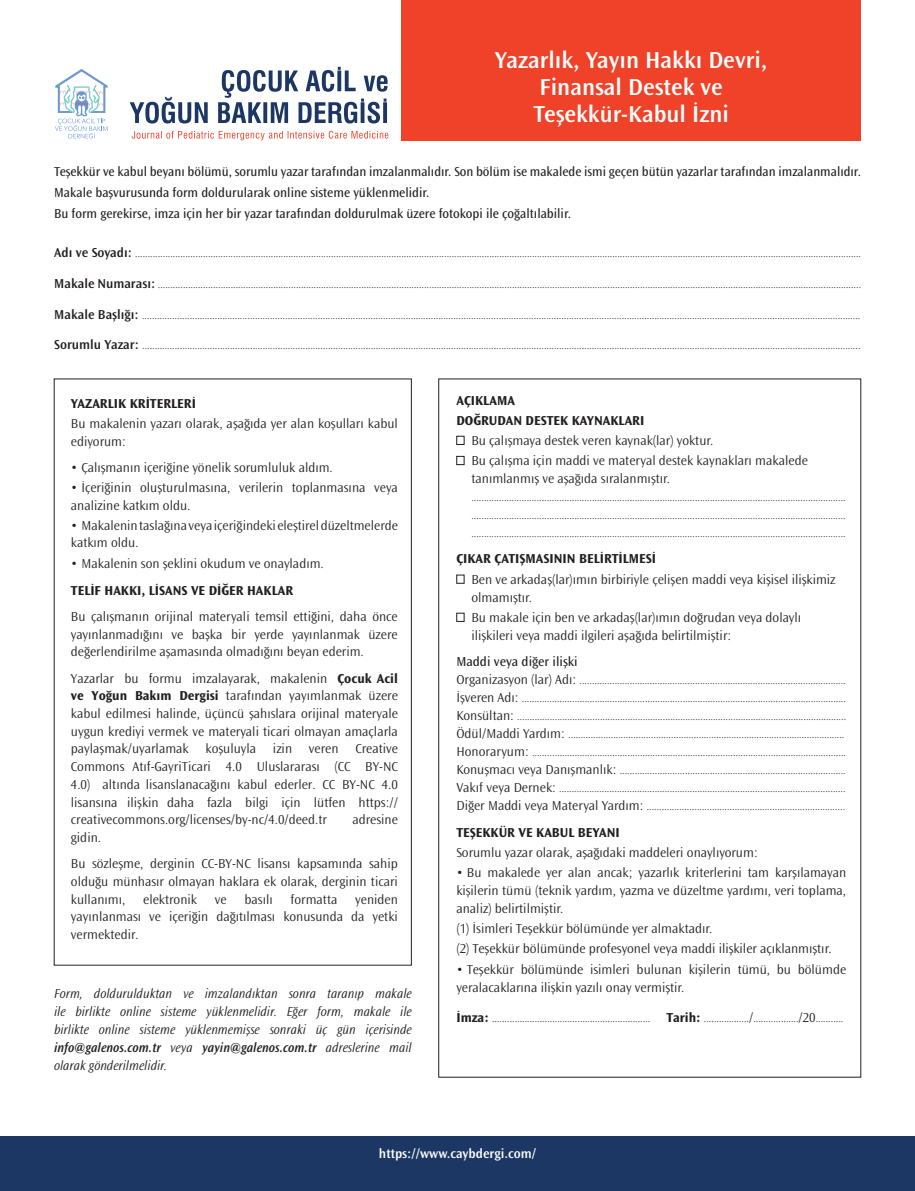
<style>
.page{position:relative;width:915px;height:1191px;background:#fff}
.page>*{position:absolute;margin:0;border:0;box-sizing:border-box;transform-origin:0 0}
.t1{font:600 24px/27px "Ocean Sans Std";color:#fff;text-align:center}
.t2{font:300 13.5px/17.7px "Ocean Sans Std";color:#231f20}
.t3{font:italic 300 13.5px/18px "Ocean Sans Std";color:#231f20;text-align:justify;scale:.95 1}
.t4{font:13.5px "Ocean Sans Std";color:#231f20}
.t5{font:13.5px "Ocean Sans Std";color:#231f20;scale:.96 1}
.t6{font:700 13.5px "Ocean Sans Std";color:#231f20}
.t7{font:600 13.5px "Ocean Sans Std";color:#fff}
.t8{font:300 10.5px "Ocean Sans Std";color:#231f20}
.s1{font-weight:600;font-size:13.5px}
.s2{font-weight:700}
.s3{font-weight:600}
.s4{font-size:13.5px}
.s5{font-weight:700;font-size:13.5px}
</style>
<div class="page">
<div style="left:401px;top:0;width:459px;height:140px;background:#ef4229"></div>
<div style="left:0;top:1137px;width:914px;height:54px;background:#1c3764"></div>
<svg style="left:132px;top:131px;width:256px;height:9px"></svg>
<svg style="left:130px;top:67px;width:257px;height:56px"></svg>
<svg style="left:55px;top:69px;width:53px;height:69px"></svg>
<div style="left:456px;top:436px;width:8px;height:9px;border:1px solid #231f20"></div>
<div style="left:456px;top:456px;width:8px;height:9px;border:1px solid #231f20"></div>
<div style="left:456px;top:575px;width:8px;height:8px;border:1px solid #231f20"></div>
<div style="left:456px;top:613px;width:8px;height:9px;border:1px solid #231f20"></div>
<p class="t1" style="left:495px;top:47px;width:274px">Yazarlık, Yayın Hakkı Devri,<br>Finansal Destek ve</p>
<p class="t1" style="left:533px;top:101px;width:197px">Teşekkür-Kabul İzni</p>
<p class="t5" style="left:54px;top:164px;width:841px">Teşekkür ve kabul beyanı bölümü, sorumlu yazar tarafından imzalanmalıdır. Son bölüm ise makalede ismi geçen bütün yazarlar tarafından imzalanmalıdır.</p>
<p class="t4" style="left:54px;top:185px;width:377px">Makale başvurusunda form doldurularak online sisteme yüklenmelidir.</p>
<p class="t4" style="left:54px;top:206px;width:518px">Bu form gerekirse, imza için her bir yazar tarafından doldurulmak üzere fotokopi ile çoğaltılabilir.</p>
<p class="t8" style="left:54px;top:248px;width:808px"><span class="s1">Adı ve Soyadı:</span> .................................................................................................................................................................................................................................................................................................</p>
<p class="t8" style="left:54px;top:278px;width:808px"><span class="s1">Makale Numarası:</span> ........................................................................................................................................................................................................................................................................................</p>
<p class="t8" style="left:54px;top:309px;width:807px"><span class="s1">Makale Başlığı:</span> ..............................................................................................................................................................................................................................................................................................</p>
<p class="t8" style="left:54px;top:340px;width:807px"><span class="s1">Sorumlu Yazar:</span> ..............................................................................................................................................................................................................................................................................................</p>
<p class="t6" style="left:71px;top:396px;width:126px">YAZARLIK KRİTERLERİ</p>
<p class="t2" style="left:71px;top:415px;width:328px">Bu makalenin yazarı olarak, aşağıda yer alan koşulları kabul ediyorum:</p>
<p class="t2" style="left:71px;top:459px;width:263px">• Çalışmanın içeriğine yönelik sorumluluk aldım.</p>
<p class="t2" style="left:71px;top:479px;width:328px">• İçeriğinin oluşturulmasına, verilerin toplanmasına veya analizine katkım oldu.</p>
<p class="t2" style="left:71px;top:516px;width:328px">• Makalenin taslağına veya içeriğindeki eleştirel düzeltmelerde katkım oldu.</p>
<p class="t2" style="left:71px;top:555px;width:254px">• Makalenin son şeklini okudum ve onayladım.</p>
<p class="t2" style="left:71px;top:577px;width:328px;line-height:26.2px"><span class="s2">TELİF HAKKI, LİSANS VE DİĞER HAKLAR<br></span>Bu çalışmanın orijinal materyali temsil ettiğini, daha önce</p>
<p class="t2" style="left:71px;top:625px;width:328px">yayınlanmadığını ve başka bir yerde yayınlanmak üzere değerlendirilme aşamasında olmadığını beyan ederim.</p>
<p class="t2" style="left:71px;top:669px;width:328px;text-align:justify">Yazarlar bu formu imzalayarak, makalenin <span class="s2">Çocuk Acil ve Yoğun Bakım Dergisi</span> tarafından yayımlanmak üzere kabul edilmesi halinde, üçüncü şahıslara orijinal materyale uygun krediyi vermek ve materyali ticari olmayan amaçlarla paylaşmak/uyarlamak koşuluyla izin veren Creative Commons Atıf-GayriTicari 4.0 Uluslararası (CC BY-NC 4.0) altında lisanslanacağını kabul ederler. CC BY-NC 4.0 lisansına ilişkin daha fazla bilgi için lütfen https:// creativecommons.org/licenses/by-nc/4.0/deed.tr</p>
<p class="t2" style="left:352px;top:811px;width:47px">adresine</p>
<p class="t2" style="left:71px;top:824px;width:328px;line-height:26.2px">gidin.<br>Bu sözleşme, derginin CC-BY-NC lisansı kapsamında sahip</p>
<p class="t2" style="left:71px;top:872px;width:328px">olduğu münhasır olmayan haklara ek olarak, derginin ticari kullanımı,</p>
<p class="t2" style="left:71px;top:890px;width:328px;text-align:justify;text-indent:284px">yeniden yayınlanması ve içeriğin dağıtılması konusunda da yetki vermektedir.</p>
<p class="t2" style="left:143px;top:890px;width:55px">elektronik</p>
<p class="t2" style="left:215px;top:890px;width:13px">ve</p>
<p class="t2" style="left:244px;top:890px;width:30px">basılı</p>
<p class="t2" style="left:290px;top:890px;width:48px">formatta</p>
<p class="t3" style="left:54px;top:985px;width:378px">Form, doldurulduktan ve imzalandıktan sonra taranıp makale ile birlikte online sisteme yüklenmelidir. Eğer form, makale ile birlikte online sisteme yüklenmemişse sonraki üç gün içerisinde <span class="s3">info@galenos.com.tr</span> veya <span class="s3">yayin@galenos.com.tr</span> adreslerine mail olarak gönderilmelidir.</p>
<p class="t6" style="left:456px;top:392px;width:60px">AÇIKLAMA</p>
<p class="t6" style="left:456px;top:412px;width:189px">DOĞRUDAN DESTEK KAYNAKLARI</p>
<p class="t2" style="left:471px;top:432px;width:243px">Bu çalışmaya destek veren kaynak(lar) yoktur.</p>
<p class="t2" style="left:471px;top:451px;width:338px">Bu çalışma için maddi ve materyal destek kaynakları makalede tanımlanmış ve aşağıda sıralanmıştır.</p>
<p class="t8" style="left:471px;top:491px;width:375px">.....................................................................................................................................................</p>
<p class="t8" style="left:471px;top:509px;width:375px">.....................................................................................................................................................</p>
<p class="t8" style="left:471px;top:527px;width:375px">.....................................................................................................................................................</p>
<p class="t6" style="left:456px;top:551px;width:201px">ÇIKAR ÇATIŞMASININ BELİRTİLMESİ</p>
<p class="t2" style="left:471px;top:570px;width:365px">Ben ve arkadaş(lar)ımın birbiriyle çelişen maddi veya kişisel ilişkimiz olmamıştır.</p>
<p class="t2" style="left:471px;top:608px;width:331px">Bu makale için ben ve arkadaş(lar)ımın doğrudan veya dolaylı ilişkileri veya maddi ilgileri aşağıda belirtilmiştir:</p>
<p class="t4" style="left:456px;top:654px;width:123px">Maddi veya diğer ilişki</p>
<p class="t8" style="left:456px;top:675px;width:390px"><span class="s4">Organizasyon (lar) Adı:</span> ..........................................................................................................</p>
<p class="t8" style="left:456px;top:693px;width:391px"><span class="s4">İşveren Adı:</span> .................................................................................................................................</p>
<p class="t8" style="left:456px;top:711px;width:391px"><span class="s4">Konsültan:</span> ...................................................................................................................................</p>
<p class="t8" style="left:456px;top:729px;width:389px"><span class="s4">Ödül/Maddi Yardım:</span> ..............................................................................................................</p>
<p class="t8" style="left:456px;top:747px;width:391px"><span class="s4">Honoraryum:</span> .............................................................................................................................</p>
<p class="t8" style="left:456px;top:765px;width:390px"><span class="s4">Konuşmacı veya Danışmanlık:</span> ..........................................................................................</p>
<p class="t8" style="left:456px;top:783px;width:390px"><span class="s4">Vakıf veya Dernek:</span> ..................................................................................................................</p>
<p class="t8" style="left:456px;top:801px;width:390px"><span class="s4">Diğer Maddi veya Materyal Yardım:</span> ...............................................................................</p>
<p class="t6" style="left:456px;top:825px;width:165px">TEŞEKKÜR VE KABUL BEYANI</p>
<p class="t2" style="left:456px;top:844px;width:303px">Sorumlu yazar olarak, aşağıdaki maddeleri onaylıyorum:</p>
<p class="t2" style="left:456px;top:864px;width:391px;text-align:justify">• Bu makalede yer alan ancak; yazarlık kriterlerini tam karşılamayan kişilerin tümü (teknik yardım, yazma ve düzeltme yardımı, veri toplama, analiz) belirtilmiştir.</p>
<p class="t2" style="left:456px;top:920px;width:257px">(1) İsimleri Teşekkür bölümünde yer almaktadır.</p>
<p class="t2" style="left:456px;top:940px;width:376px">(2) Teşekkür bölümünde profesyonel veya maddi ilişkiler açıklanmıştır.</p>
<p class="t2" style="left:456px;top:960px;width:391px">• Teşekkür bölümünde isimleri bulunan kişilerin tümü, bu bölümde yeralacaklarına ilişkin yazılı onay vermiştir.</p>
<p class="t8" style="left:456px;top:1013px;width:388px"><span class="s5">İmza:</span> ............................................................... <span class="s5">Tarih:</span> ..................<span class="s4">/</span>..................<span class="s4">/20</span>...........</p>
<p class="t7" style="left:379px;top:1146px;width:158px">https://www.caybdergi.com/</p>
</div>
